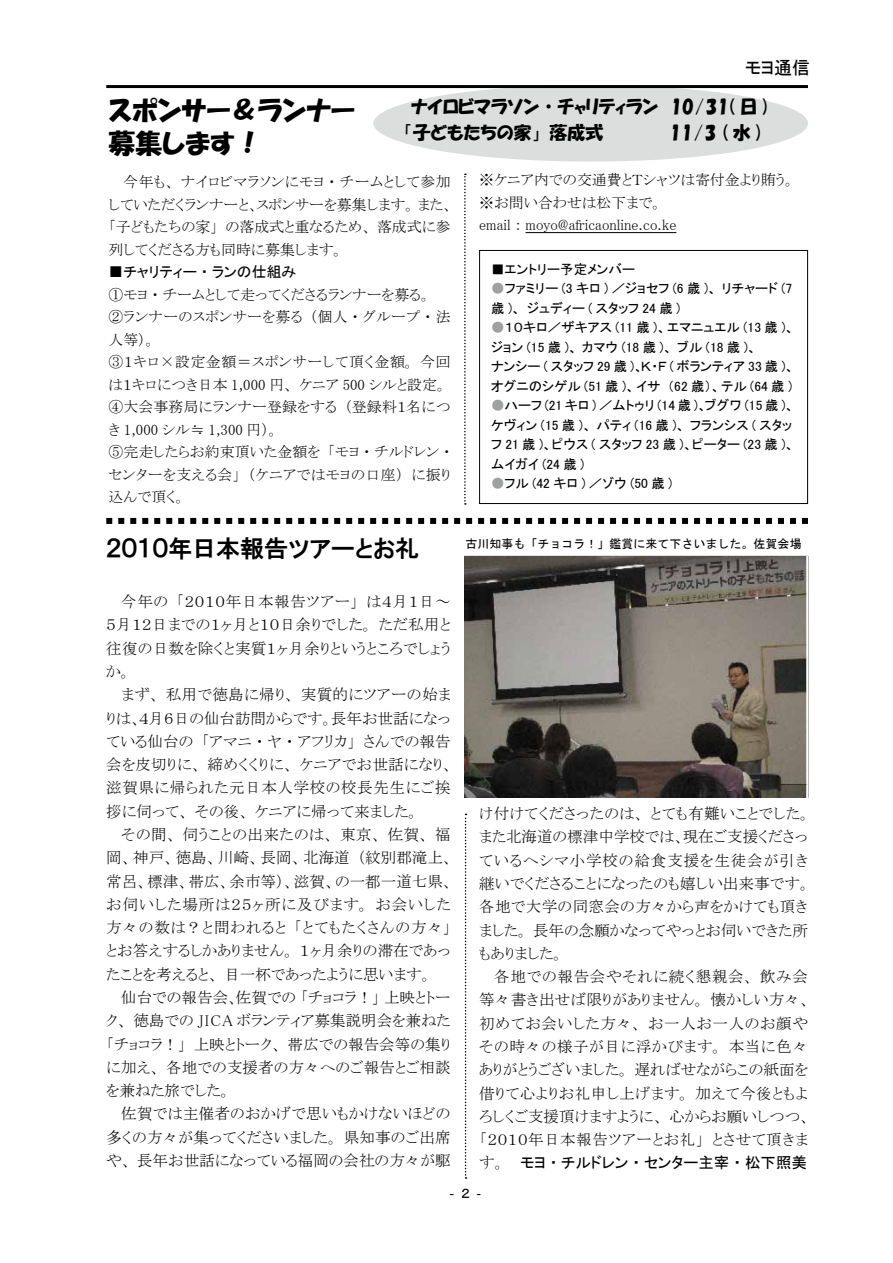
<style>
.page{position:relative;width:893px;height:1263px;background:#fff}
.page>*{position:absolute;margin:0;border:0;box-sizing:border-box;transform-origin:0 0}
.t1{font:27px/33px "HGP Soei Kakupoptai";color:#000}
.t2{font:24px "HGP Gothic E";color:#000}
.t3{font:18px/26.1px "HGP Soei Kakupoptai";color:#000;text-align:center}
.t4{font:18px "MS P Gothic";color:#000}
.t5{font:15.45px "MS P Mincho";letter-spacing:.015em;color:#000}
.t6{font:15.45px "MS P Mincho";letter-spacing:.04em;color:#000}
.t7{font:15.45px "MS P Mincho";letter-spacing:.055em;color:#000}
.t8{font:15.45px "MS P Mincho";letter-spacing:.035em;color:#000}
.t9{font:15.45px "MS P Gothic";color:#000}
.t10{font:15.45px "MS P Mincho";letter-spacing:.06em;color:#000}
.t11{font:15.45px "MS P Mincho";letter-spacing:.045em;color:#000}
.t12{font:14.85px/22.5px "MS P Mincho";color:#000}
.t13{font:13.5px/19.5px "MS P Gothic";color:#000}
.t14{font:13.5px "MS Gothic";color:#000}
.t15{font:12px "MS Gothic";color:#000}
.s1{font-family:"MS P Gothic"}
.s2{color:#9fa0a0}
.s3{font-family:"MS P Mincho"}
</style>
<div class="page">
<div style="left:373px;top:85px;width:435px;height:77px;background:#dcdddd;border-radius:50%"></div>
<hr style="left:106px;top:85px;width:702px;height:3px;background:#000">
<svg style="left:464px;top:174px;width:2px;height:331px"></svg>
<div style="left:479px;top:250px;width:329px;height:254px;border:1px solid #000"></div>
<hr style="left:526px;top:232px;width:150px;height:1px;background:#000">
<svg style="left:106px;top:518px;width:702px;height:6px"></svg>
<svg style="left:465px;top:814px;width:2px;height:365px"></svg>
<img style="left:465px;top:556px;width:343px;height:241px">
<p class="t4" style="left:745px;top:58px;width:67px">モヨ通信</p>
<p class="t1" style="left:108px;top:94px;width:248px">スポンサー＆ランナー募集します！</p>
<p class="t12" style="left:108px;top:171px;width:346px;text-indent:15px">今年も、ナイロビマラソンにモヨ・チームとして参加していただくランナーと、スポンサーを募集します。また、「子どもたちの家」の落成式と重なるため、落成式に参列してくださる方も同時に募集します。</p>
<p class="t12" style="left:108px;top:261px;width:344px">■<span class="s1">チャリティー・ランの仕組み<br></span>①モヨ・チームとして走ってくださるランナーを募る。　<br>②ランナーのスポンサーを募る（個人・グループ・法人等）。　<br>③１キロ×設定金額＝スポンサーして頂く金額。今回は１キロにつき日本 1,000 円、ケニア 500 シルと設定。<br>④大会事務局にランナー登録をする（登録料１名につき 1,000 シル≒ 1,300 円）。　<br>⑤完走したらお約束頂いた金額を「モヨ・チルドレン・センターを支える会」（ケニアではモヨの口座）に振り込んで頂く。</p>
<p class="t13" style="left:491px;top:259px;width:145px">■エントリー予定メンバー</p>
<p class="t3" style="left:404px;top:94px;width:366px">ナイロビマラソン・チャリティラン　10/31( 日 )「子どもたちの家」落成式　 　　　　11/3 ( 水 )</p>
<p class="t12" style="left:479px;top:169px;width:317px">※ケニア内での交通費とＴシャツは寄付金より賄う。※お問い合わせは松下まで。<br>email ： moyo@africaonline.co.ke</p>
<p class="t13" style="left:491px;top:279px;width:303px"><span class="s2">●</span>ファミリー (3 キロ ) ／ジョセフ (6 歳 )、リチャード (7歳 )、 ジュディー ( スタッフ 24 歳 )</p>
<p class="t13" style="left:491px;top:318px;width:305px"><span class="s2">●</span>１０キロ／ザキアス (11 歳 )、エマニュエル (13 歳 )、ジョン (15 歳 )、カマウ (18 歳 )、ブル (18 歳 )、<br>ナンシー ( スタッフ 29 歳 )、Ｋ・Ｆ ( ボランティア 33 歳 )、オグニのシゲル (51 歳 )、イサ（62 歳）、テル (64 歳 )</p>
<p class="t13" style="left:491px;top:396px;width:305px"><span class="s2">●</span>ハーフ (21 キロ ) ／ムトゥリ (14 歳 )、ブグワ (15 歳 )、ケヴィン (15 歳 )、パティ (16 歳 )、フランシス ( スタッフ 21 歳 )、ピウス ( スタッフ 23 歳 )、ピーター (23 歳 )、ムイガイ (24 歳 )</p>
<p class="t13" style="left:491px;top:474px;width:183px"><span class="s2">●</span>フル (42 キロ ) ／ゾウ (50 歳 )</p>
<p class="t2" style="left:106px;top:537px;width:314px">２０１０年日本報告ツアーとお礼</p>
<p class="t6" style="left:121px;top:594px;width:331px">今年の「２０１０年日本報告ツアー」は４月１日～</p>
<p class="t5" style="left:106px;top:617px;width:346px">５月１２日までの１ヶ月と１０日余りでした。ただ私用と</p>
<p class="t5" style="left:106px;top:640px;width:346px">往復の日数を除くと実質１ヶ月余りというところでしょう</p>
<p class="t5" style="left:106px;top:664px;width:26px">か。</p>
<p class="t5" style="left:121px;top:687px;width:331px">まず、私用で徳島に帰り、実質的にツアーの始ま</p>
<p class="t5" style="left:106px;top:710px;width:346px">りは、４月６日の仙台訪問からです。長年お世話になっ</p>
<p class="t5" style="left:106px;top:734px;width:346px">ている仙台の「アマニ・ヤ・アフリカ」さんでの報告</p>
<p class="t5" style="left:106px;top:757px;width:348px">会を皮切りに、締めくくりに、ケニアでお世話になり、</p>
<p class="t6" style="left:106px;top:780px;width:346px">滋賀県に帰られた元日本人学校の校長先生にご挨</p>
<p class="t5" style="left:106px;top:803px;width:314px">拶に伺って、その後、ケニアに帰って来ました。</p>
<p class="t5" style="left:121px;top:827px;width:331px">その間、伺うことの出来たのは、東京、佐賀、福</p>
<p class="t5" style="left:106px;top:850px;width:348px">岡、神戸、徳島、川崎、長岡、北海道（紋別郡滝上、</p>
<p class="t5" style="left:106px;top:873px;width:348px">常呂、標津、帯広、余市等）、滋賀、の一都一道七県、</p>
<p class="t7" style="left:106px;top:896px;width:346px">お伺いした場所は２５ヶ所に及びます。お会いした</p>
<p class="t7" style="left:106px;top:920px;width:346px">方々の数は？と問われると「とてもたくさんの方々」</p>
<p class="t5" style="left:106px;top:943px;width:346px">とお答えするしかありません。１ヶ月余りの滞在であっ</p>
<p class="t5" style="left:106px;top:966px;width:327px">たことを考えると、目一杯であったように思います。</p>
<p class="t5" style="left:121px;top:990px;width:331px">仙台での報告会、佐賀での「チョコラ！」上映とトー</p>
<p class="t5" style="left:106px;top:1013px;width:346px">ク、徳島での JICA ボランティア募集説明会を兼ねた</p>
<p class="t5" style="left:106px;top:1036px;width:346px">「チョコラ！」上映とトーク、帯広での報告会等の集り</p>
<p class="t5" style="left:106px;top:1059px;width:346px">に加え、各地での支援者の方々へのご報告とご相談</p>
<p class="t5" style="left:106px;top:1083px;width:126px">を兼ねた旅でした。</p>
<p class="t5" style="left:121px;top:1106px;width:331px">佐賀では主催者のおかげで思いもかけないほどの</p>
<p class="t5" style="left:106px;top:1129px;width:346px">多くの方々が集ってくださいました。県知事のご出席</p>
<p class="t5" style="left:106px;top:1153px;width:346px">や、長年お世話になっている福岡の会社の方々が駆</p>
<p class="t15" style="left:466px;top:538px;width:337px">古川知事も「チョコラ！」鑑賞に来て下さいました。佐賀会場</p>
<p class="t5" style="left:479px;top:806px;width:333px">け付けてくださったのは、とても有難いことでした。</p>
<p class="t5" style="left:479px;top:829px;width:330px">また北海道の標津中学校では、現在ご支援くださっ</p>
<p class="t10" style="left:479px;top:852px;width:330px">ているヘシマ小学校の給食支援を生徒会が引き</p>
<p class="t5" style="left:479px;top:876px;width:333px">継いでくださることになったのも嬉しい出来事です。</p>
<p class="t5" style="left:479px;top:899px;width:330px">各地で大学の同窓会の方々から声をかけても頂き</p>
<p class="t5" style="left:479px;top:922px;width:330px">ました。長年の念願かなってやっとお伺いできた所</p>
<p class="t5" style="left:479px;top:945px;width:86px">もありました。</p>
<p class="t11" style="left:494px;top:969px;width:315px">各地での報告会やそれに続く懇親会、飲み会</p>
<p class="t5" style="left:479px;top:992px;width:333px">等々書き出せば限りがありません。懐かしい方々、</p>
<p class="t6" style="left:479px;top:1015px;width:330px">初めてお会いした方々、お一人お一人のお顔や</p>
<p class="t6" style="left:479px;top:1039px;width:330px">その時々の様子が目に浮かびます。本当に色々</p>
<p class="t5" style="left:479px;top:1062px;width:330px">ありがとうございました。遅ればせながらこの紙面を</p>
<p class="t5" style="left:479px;top:1085px;width:330px">借りて心よりお礼申し上げます。加えて今後ともよ</p>
<p class="t5" style="left:479px;top:1108px;width:333px">ろしくご支援頂けますように、心からお願いしつつ、</p>
<p class="t8" style="left:479px;top:1132px;width:330px">「２０１０年日本報告ツアーとお礼」とさせて頂きま</p>
<p class="t9" style="left:479px;top:1155px;width:329px"><span class="s3">す。　</span>モヨ・チルドレン・センター主宰・松下照美</p>
<p class="t14" style="left:445px;top:1186px;width:42px">‐２‐</p>
</div>
